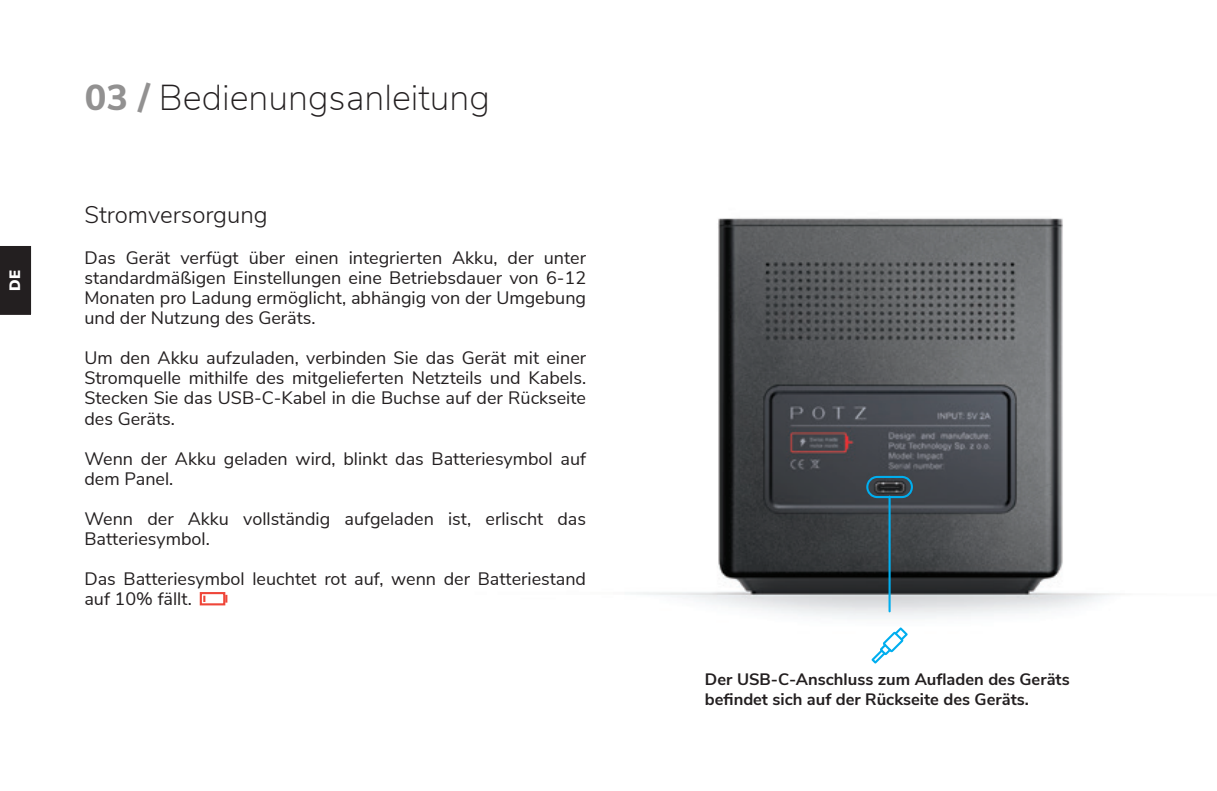
<style>
.page{position:relative;width:1217px;height:791px;background:#fff}
.page>*{position:absolute;margin:0;border:0;box-sizing:border-box;transform-origin:0 0}
.t1{font:200 36px "Nunito Sans";color:#231f20}
.t2{font:300 24px "Nunito Sans";color:#231f20}
.t3{font:18px/20.1px "Nunito Sans";color:#231f20}
.t4{font:700 16.5px/19.8px "Nunito Sans";color:#231f20}
.t5{font:900 15px "Nunito Sans";color:#fff}
.s1{font-weight:800;color:#929191}
</style>
<div class="page">
<img style="left:630px;top:218px;width:485px;height:401px">
<div style="left:866px;top:476px;width:46px;height:22px;border:2px solid #00aeef;border-radius:10px"></div>
<svg style="left:871px;top:627px;width:37px;height:37px"></svg>
<hr style="left:888px;top:496px;width:2px;height:115px;background:#00aeef">
<div style="left:200px;top:592px;width:25px;height:13px;border:2px solid #ef4639"></div>
<svg style="left:203px;top:596px;width:2px;height:6px"></svg>
<svg style="left:225px;top:595px;width:2px;height:8px"></svg>
<div style="left:0;top:246px;width:32px;height:69px;background:#231f20"></div>
<p class="t5" style="left:4px;top:291px;width:22px;rotate:-90deg">DE</p>
<h1 class="t1" style="left:85px;top:71px;width:406px"><span class="s1">03 /</span> Bedienungsanleitung</h1>
<h2 class="t2" style="left:84px;top:198px;width:185px">Stromversorgung</h2>
<p class="t3" style="left:84px;top:246px;width:503px;text-align:justify">Das Gerät verfügt über einen integrierten Akku, der unter standardmäßigen Einstellungen eine Betriebsdauer von 6-12<br>Monaten pro Ladung ermöglicht, abhängig von der Umgebung und der Nutzung des Geräts.</p>
<p class="t3" style="left:84px;top:347px;width:503px;text-align:justify">Um den Akku aufzuladen, verbinden Sie das Gerät mit einer Stromquelle mithilfe des mitgelieferten Netzteils und Kabels.<br>Stecken Sie das USB-C-Kabel in die Buchse auf der Rückseite des Geräts.</p>
<p class="t3" style="left:84px;top:447px;width:503px">Wenn der Akku geladen wird, blinkt das Batteriesymbol auf dem Panel.</p>
<p class="t3" style="left:84px;top:508px;width:503px">Wenn der Akku vollständig aufgeladen ist, erlischt das<br>Batteriesymbol.</p>
<p class="t3" style="left:84px;top:568px;width:503px">Das Batteriesymbol leuchtet rot auf, wenn der Batteriestand auf 10% fällt.</p>
<p class="t4" style="left:704px;top:668px;width:366px">Der USB-C-Anschluss zum Aufladen des Geräts befindet sich auf der Rückseite des Geräts.</p>
</div>
